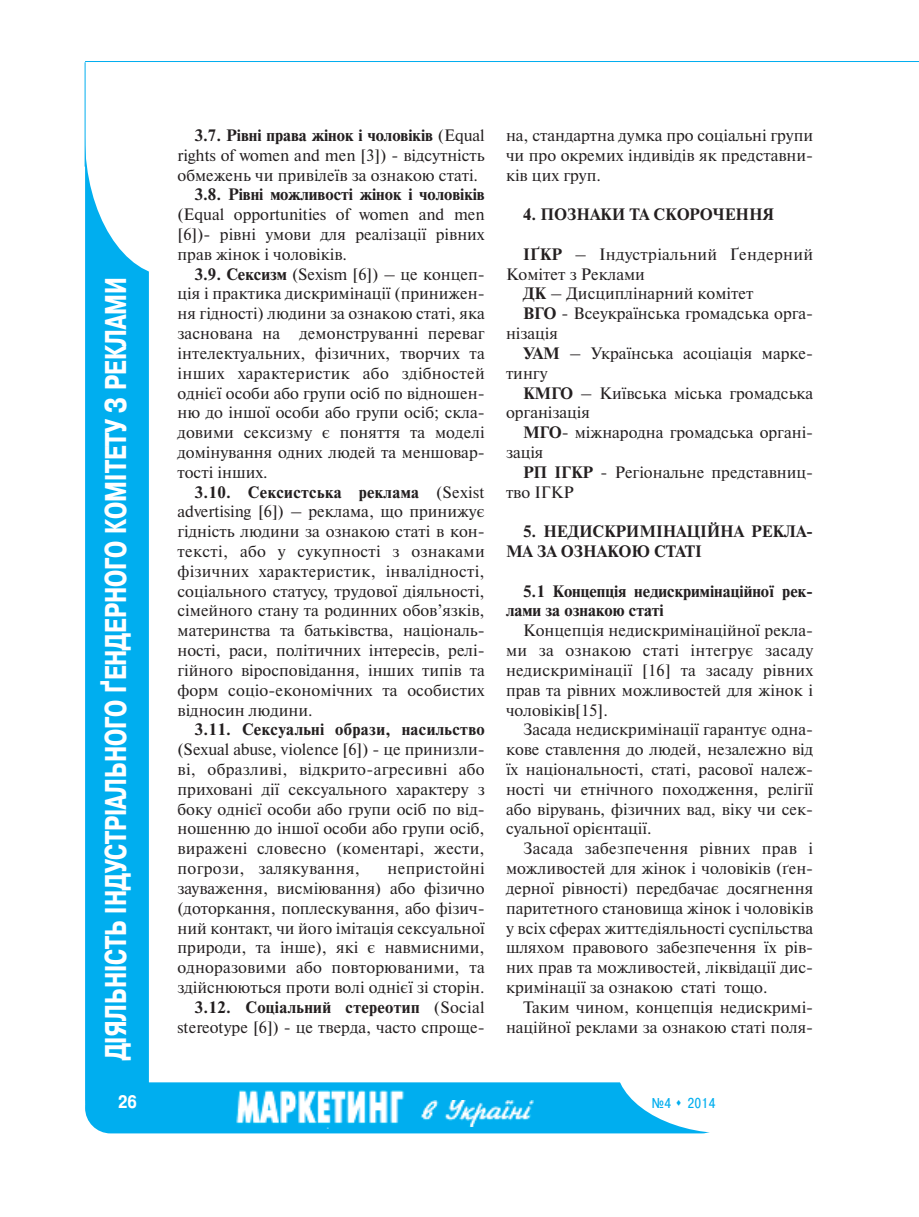
<style>
.page{position:relative;width:919px;height:1217px;background:#fff}
.page>*{position:absolute;margin:0;border:0;box-sizing:border-box;transform-origin:0 0}
.t1{font:700 30px "Pragmatica Cond C";color:#fff;scale:.9 1}
.t2{font:700 18px "Pragmatica Cond C";color:#fff}
.t3{font:16.5px/19.8px "Newton C";color:#231f20;text-align:justify}
.t4{font:700 16.5px/19.8px "Newton C";color:#231f20}
.t5{font:700 16.5px "Newton C";letter-spacing:.02em;color:#231f20}
.t6{font:16.5px "Newton C";letter-spacing:.02em;color:#231f20}
.t7{font:14.25px "Pragmatica Cond C";color:#00aeef}
.s1{font-weight:700}
</style>
<div class="page">
<div style="left:85px;top:112px;width:64px;height:1019px;background:#00aeef;border-radius:32px"></div>
<div style="left:85px;top:1082px;width:642px;height:51px;background:#00aeef;border-radius:26px"></div>
<img style="left:236px;top:1090px;width:169px;height:38px">
<img style="left:421px;top:1100px;width:112px;height:26px">
<div style="left:85px;top:0;width:172px;height:276px;background:#fff;border-radius:50%"></div>
<div style="left:615px;top:991px;width:226px;height:142px;background:#fff;border-radius:50%"></div>
<hr style="left:85px;top:62px;width:1px;height:104px;background:#00aeef">
<hr style="left:85px;top:61px;width:833px;height:1px;background:#00aeef">
<h1 class="t1" style="left:98px;top:1060px;width:871px;rotate:-90deg">ДІЯЛЬНІСТЬ ІНДУСТРІАЛЬНОГО ҐЕНДЕРНОГО КОМІТЕТУ З РЕКЛАМИ</h1>
<p class="t3" style="left:177px;top:125px;width:309px;text-indent:17px"><span class="s1">3.7. Рівні права жінок і чоловіків</span> (Equal rights of women and men [3]) - відсутність обмежень чи привілеїв за ознакою статі.</p>
<p class="t4" style="left:194px;top:185px;width:292px">3.8. Рівні можливості жінок і чоловіків</p>
<p class="t3" style="left:177px;top:204px;width:309px">(Equal opportunities of women and men [6])- рівні умови для реалізації рівних прав жінок і чоловіків.</p>
<p class="t3" style="left:177px;top:264px;width:309px;text-indent:17px"><span class="s1">3.9. Сексизм</span> (Sexism [6]) – це концеп&shy;ція і практика дискримінації (принижен&shy;ня гідності) людини за ознакою статі, яка заснована на демонструванні переваг інтелектуальних, фізичних, творчих та інших характеристик або здібностей однієї особи або групи осіб по відношен&shy;ню до іншої особи або групи осіб; скла&shy;довими сексизму є поняття та моделі домінування одних людей та меншовар&shy;тості інших.</p>
<p class="t3" style="left:177px;top:482px;width:309px;text-indent:17px"><span class="s1">3.10. Сексистська реклама</span> (Sexist advertising [6]) – реклама, що принижує гідність людини за ознакою статі в кон&shy;тексті, або у сукупності з ознаками фізичних характеристик, інвалідності, соціального статусу, трудової діяльності, сімейного стану та родинних обов’язків, материнства та батьківства, національ&shy;ності, раси, політичних інтересів, релі&shy;гійного віросповідання, інших типів та форм соціо-економічних та особистих відносин людини.</p>
<p class="t5" style="left:194px;top:719px;width:292px">3.11. Сексуальні образи, насильство</p>
<p class="t3" style="left:177px;top:739px;width:309px">(Sexual abuse, violence [6]) - це принизли&shy;ві, образливі, відкрито-агресивні або приховані дії сексуального характеру з боку однієї особи або групи осіб по від&shy;ношенню до іншої особи або групи осіб, виражені словесно (коментарі, жести, погрози, залякування,</p>
<p class="t3" style="left:177px;top:858px;width:309px;text-align:right">непристойні<br>зауваження, висміювання) або фізично (доторкання, поплескування, або фізич&shy;ний контакт, чи його імітація сексуальної природи, та інше), які є навмисними, одноразовими або повторюваними, та здійснюються проти волі однієї зі сторін.<br><span class="s1">3.12. Соціальний стереотип</span> (Social stereotype [6]) - це тверда, часто спроще-</p>
<p class="t3" style="left:506px;top:125px;width:309px">на, стандартна думка про соціальні групи чи про окремих індивідів як представни&shy;ків цих груп.</p>
<p class="t4" style="left:523px;top:204px;width:253px">4. ПОЗНАКИ ТА СКОРОЧЕННЯ</p>
<p class="t6" style="left:523px;top:244px;width:292px"><span class="s1">ІҐКР</span> – Індустріальний Ґендерний</p>
<p class="t3" style="left:506px;top:264px;width:140px">Комітет з Реклами</p>
<p class="t3" style="left:523px;top:284px;width:232px"><span class="s1">ДК</span> – Дисциплінарний комітет</p>
<p class="t3" style="left:523px;top:303px;width:292px"><span class="s1">ВГО</span> - Всеукраїнська громадська орга-</p>
<p class="t3" style="left:506px;top:323px;width:53px">нізація</p>
<p class="t3" style="left:523px;top:343px;width:292px"><span class="s1">УАМ</span> – Українська асоціація марке-</p>
<p class="t3" style="left:506px;top:363px;width:43px">тингу</p>
<p class="t3" style="left:523px;top:383px;width:292px"><span class="s1">КМГО</span> – Київська міська громадська</p>
<p class="t3" style="left:506px;top:402px;width:85px">організація</p>
<p class="t3" style="left:523px;top:422px;width:292px"><span class="s1">МГО</span>- міжнародна громадська органі-</p>
<p class="t3" style="left:506px;top:442px;width:39px">зація</p>
<p class="t3" style="left:523px;top:462px;width:292px"><span class="s1">РП ІГКР</span> - Регіональне представниц-</p>
<p class="t3" style="left:506px;top:482px;width:69px">тво ІГКР</p>
<p class="t4" style="left:506px;top:521px;width:309px;text-indent:17px">5. НЕДИСКРИМІНАЦІЙНА РЕКЛА-<br>МА ЗА ОЗНАКОЮ СТАТІ</p>
<p class="t4" style="left:506px;top:581px;width:309px;text-indent:17px">5.1 Концепція недискримінаційної рек&shy;лами за ознакою статі</p>
<p class="t3" style="left:506px;top:620px;width:309px;text-indent:17px">Концепція недискримінаційної рекла&shy;ми за ознакою статі інтегрує засаду недискримінації [16] та засаду рівних прав та рівних можливостей для жінок і чоловіків[15].</p>
<p class="t3" style="left:506px;top:719px;width:309px;text-indent:17px">Засада недискримінації гарантує одна&shy;кове ставлення до людей, незалежно від їх національності, статі, расової належ&shy;ності чи етнічного походження, релігії або вірувань, фізичних вад, віку чи сек&shy;суальної орієнтації.</p>
<p class="t3" style="left:506px;top:838px;width:309px;text-indent:17px">Засада забезпечення рівних прав і можливостей для жінок і чоловіків (ґен&shy;дерної рівності) передбачає досягнення паритетного становища жінок і чоловіків у всіх сферах життєдіяльності суспільства шляхом правового забезпечення їх рів&shy;них прав та можливостей, ліквідації дис&shy;кримінації за ознакою статі тощо.</p>
<p class="t3" style="left:506px;top:996px;width:309px;text-align:right">Таким чином, концепція недискримі&shy;наційної реклами за ознакою статі поля-</p>
<p class="t2" style="left:118px;top:1090px;width:20px">26</p>
<p class="t7" style="left:652px;top:1093px;width:65px">№4 ▲ 2014</p>
</div>
